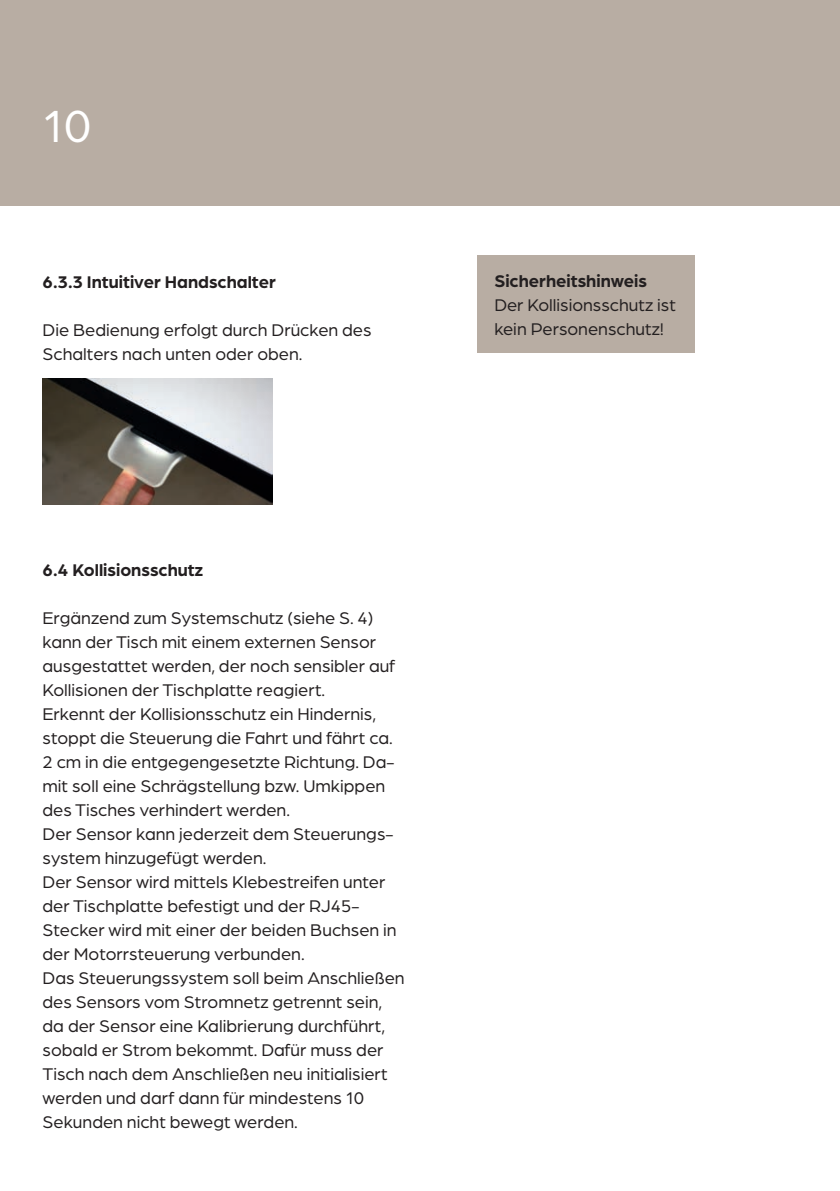
<style>
.page{position:relative;width:840px;height:1191px;background:#fff}
.page>*{position:absolute;margin:0;border:0;box-sizing:border-box;transform-origin:0 0}
.t1{font:48px "Arboria";color:#fff}
.t2{font:18px/24px "Arboria";color:#231f20}
.t3{font:700 18px "Arboria";color:#231f20}
</style>
<div class="page">
<div style="left:0;top:0;width:839px;height:205px;background:#b8ada3"></div>
<div style="left:476px;top:255px;width:218px;height:98px;background:#b8ada3"></div>
<img style="left:43px;top:379px;width:229px;height:125px">
<h1 class="t1" style="left:43px;top:94px;width:51px">10</h1>
<p class="t3" style="left:43px;top:270px;width:235px">6.3.3 Intuitiver Handschalter</p>
<p class="t2" style="left:43px;top:317px;width:330px">Die Bedienung erfolgt durch Drücken des<br>Schalters nach unten oder oben.</p>
<p class="t3" style="left:43px;top:558px;width:162px">6.4 Kollisionsschutz</p>
<p class="t2" style="left:43px;top:605px;width:363px">Ergänzend zum Systemschutz (siehe S. 4) kann der Tisch mit einem externen Sensor ausgestattet werden, der noch sensibler auf Kollisionen der Tischplatte reagiert.<br>Erkennt der Kollisionsschutz ein Hindernis, stoppt die Steuerung die Fahrt und fährt ca.<br>2 cm in die entgegengesetzte Richtung. Da&shy;mit soll eine Schrägstellung bzw. Umkippen des Tisches verhindert werden.<br>Der Sensor kann jederzeit dem Steuerungs&shy;system hinzugefügt werden.<br>Der Sensor wird mittels Klebestreifen unter der Tischplatte befestigt und der RJ45- Stecker wird mit einer der beiden Buchsen in der Motorrsteuerung verbunden.<br>Das Steuerungssystem soll beim Anschließen des Sensors vom Stromnetz getrennt sein, da der Sensor eine Kalibrierung durchführt, sobald er Strom bekommt. Dafür muss der Tisch nach dem Anschließen neu initialisiert werden und darf dann für mindestens 10<br>Sekunden nicht bewegt werden.</p>
<p class="t3" style="left:494px;top:268px;width:154px">Sicherheitshinweis</p>
<p class="t2" style="left:494px;top:292px;width:183px">Der Kollisionsschutz ist kein Personenschutz!</p>
</div>
